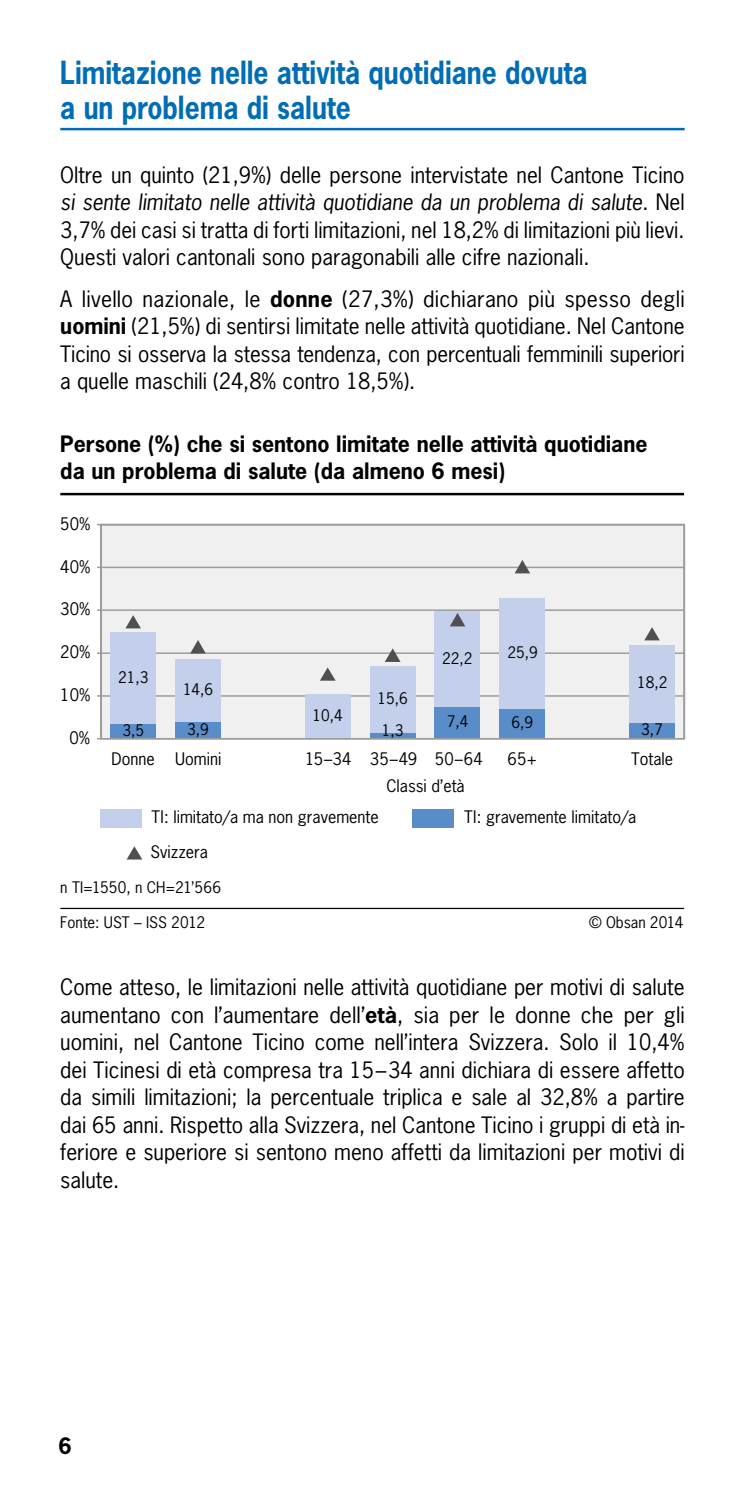
<style>
.page{position:relative;width:745px;height:1489px;background:#fff}
.page>*{position:absolute;margin:0;border:0;box-sizing:border-box;transform-origin:0 0}
.Kopftitel_-mit_Linie{font:700 30px/35px "News Gothic Std";color:#006db7;scale:.88 1}
.Grundtext{font:21.25px/27.5px "News Gothic Std";color:#000;text-align:justify}
.t1{font:700 21.25px/27.2px "News Gothic Std";color:#000}
.t2{font:16.25px "News Gothic Std";color:#000}
.t3{font:15px "News Gothic Std";color:#000}
.s1{font-style:italic}
.s2{font-weight:700}
</style>
<div class="page">
<hr style="left:60px;top:128px;width:624px;height:2px;background:#006db7">
<div style="left:97px;top:523px;width:587px;height:217px;background:#f0f0f0"></div>
<hr style="left:101px;top:695px;width:583px;height:1px;background:#9c9d9d">
<hr style="left:101px;top:652px;width:583px;height:2px;background:#9c9d9d">
<hr style="left:101px;top:609px;width:583px;height:2px;background:#9c9d9d">
<hr style="left:101px;top:566px;width:583px;height:2px;background:#9c9d9d">
<div style="left:110px;top:723px;width:46px;height:15px;background:#598dca"></div>
<div style="left:110px;top:632px;width:46px;height:91px;background:#c3cfeb"></div>
<div style="left:175px;top:722px;width:46px;height:16px;background:#598dca"></div>
<div style="left:175px;top:659px;width:46px;height:63px;background:#c3cfeb"></div>
<div style="left:305px;top:694px;width:45px;height:44px;background:#c3cfeb"></div>
<div style="left:370px;top:733px;width:45px;height:5px;background:#598dca"></div>
<div style="left:370px;top:666px;width:45px;height:67px;background:#c3cfeb"></div>
<div style="left:434px;top:707px;width:46px;height:31px;background:#598dca"></div>
<div style="left:434px;top:612px;width:46px;height:95px;background:#c3cfeb"></div>
<div style="left:499px;top:709px;width:45px;height:29px;background:#598dca"></div>
<div style="left:499px;top:598px;width:45px;height:111px;background:#c3cfeb"></div>
<div style="left:629px;top:722px;width:45px;height:16px;background:#598dca"></div>
<div style="left:629px;top:645px;width:45px;height:77px;background:#c3cfeb"></div>
<svg style="left:125px;top:615px;width:16px;height:13px"></svg>
<svg style="left:190px;top:640px;width:16px;height:13px"></svg>
<svg style="left:320px;top:667px;width:15px;height:13px"></svg>
<svg style="left:384px;top:648px;width:16px;height:14px"></svg>
<svg style="left:450px;top:613px;width:15px;height:13px"></svg>
<svg style="left:514px;top:560px;width:16px;height:13px"></svg>
<svg style="left:644px;top:627px;width:15px;height:13px"></svg>
<div style="left:412px;top:808px;width:41px;height:19px;background:#598dca"></div>
<div style="left:100px;top:808px;width:41px;height:19px;background:#c3cfeb"></div>
<svg style="left:127px;top:846px;width:15px;height:13px"></svg>
<hr style="left:60px;top:907px;width:623px;height:2px;background:#000">
<hr style="left:60px;top:493px;width:623px;height:2px;background:#000">
<hr style="left:101px;top:738px;width:583px;height:1px;background:#9c9c9c">
<p class="Kopftitel_-mit_Linie" style="left:60px;top:54px;width:600px">Limitazione nelle attività quotidiane dovuta a un problema di salute</p>
<p class="Grundtext" style="left:60px;top:161px;width:625px">Oltre un quinto (21,9%) delle persone intervistate nel Cantone Ticino <span class="s1">si sente limitato nelle attività quotidiane da un problema di salute</span>. Nel 3,7% dei casi si tratta di forti limitazioni, nel 18,2% di limitazioni più lievi.<br>Questi valori cantonali sono paragonabili alle cifre nazionali.</p>
<p class="Grundtext" style="left:60px;top:285px;width:625px">A livello nazionale, le <span class="s2">donne</span> (27,3%) dichiarano più spesso degli <span class="s2">uomini</span> (21,5%) di sentirsi limitate nelle attività quotidiane. Nel Cantone Ticino si osserva la stessa tendenza, con percentuali femminili superiori a quelle maschili (24,8% contro 18,5%).</p>
<p class="t1" style="left:60px;top:429px;width:588px">Persone (%) che si sentono limitate nelle attività quotidiane da un problema di salute (da almeno 6 mesi)</p>
<p class="t2" style="left:60px;top:513px;width:32px">50%</p>
<p class="t2" style="left:60px;top:556px;width:32px">40%</p>
<p class="t2" style="left:60px;top:598px;width:32px">30%</p>
<p class="t2" style="left:60px;top:641px;width:32px">20%</p>
<p class="t2" style="left:60px;top:684px;width:32px">10%</p>
<p class="t2" style="left:69px;top:727px;width:22px">0%</p>
<p class="t3" style="left:118px;top:667px;width:32px">21,3</p>
<p class="t3" style="left:122px;top:720px;width:23px">3,5</p>
<p class="t3" style="left:183px;top:680px;width:32px">14,6</p>
<p class="t3" style="left:187px;top:719px;width:23px">3,9</p>
<p class="t3" style="left:312px;top:705px;width:32px">10,4</p>
<p class="t3" style="left:377px;top:689px;width:32px">15,6</p>
<p class="t3" style="left:381px;top:721px;width:23px">1,3</p>
<p class="t3" style="left:442px;top:649px;width:32px">22,2</p>
<p class="t3" style="left:446px;top:712px;width:23px">7,4</p>
<p class="t3" style="left:507px;top:643px;width:32px">25,9</p>
<p class="t3" style="left:511px;top:713px;width:23px">6,9</p>
<p class="t3" style="left:636px;top:673px;width:32px">18,2</p>
<p class="t3" style="left:641px;top:720px;width:23px">3,7</p>
<p class="t2" style="left:112px;top:748px;width:45px">Donne</p>
<p class="t2" style="left:175px;top:748px;width:48px">Uomini</p>
<p class="t2" style="left:305px;top:748px;width:179px">15–34 35–49 50–64</p>
<p class="t2" style="left:507px;top:748px;width:31px">65+</p>
<p class="t2" style="left:630px;top:748px;width:43px">Totale</p>
<p class="t2" style="left:386px;top:775px;width:80px">Classi d’età</p>
<p class="t2" style="left:151px;top:806px;width:229px">TI: limitato/a ma non gravemente</p>
<p class="t2" style="left:464px;top:806px;width:174px">TI: gravemente limitato/a</p>
<p class="t2" style="left:150px;top:841px;width:59px">Svizzera</p>
<p class="t3" style="left:60px;top:878px;width:162px">n TI=1550, n CH=21’566</p>
<p class="t3" style="left:60px;top:913px;width:146px">Fonte: UST – ISS 2012</p>
<p class="t3" style="left:588px;top:912px;width:96px">© Obsan 2014</p>
<p class="Grundtext" style="left:60px;top:973px;width:625px">Come atteso, le limitazioni nelle attività quotidiane per motivi di salute aumentano con l’aumentare dell’<span class="s2">età</span>, sia per le donne che per gli uomini, nel Cantone Ticino come nell’intera Svizzera. Solo il 10,4% dei Ticinesi di età compresa tra 15–34 anni dichiara di essere affetto da simili limitazioni; la percentuale triplica e sale al 32,8% a partire dai 65 anni. Rispetto alla Svizzera, nel Cantone Ticino i gruppi di età in&shy;feriore e superiore si sentono meno affetti da limitazioni per motivi di salute.</p>
<p class="t1" style="left:58px;top:1431px;width:15px">6</p>
</div>
